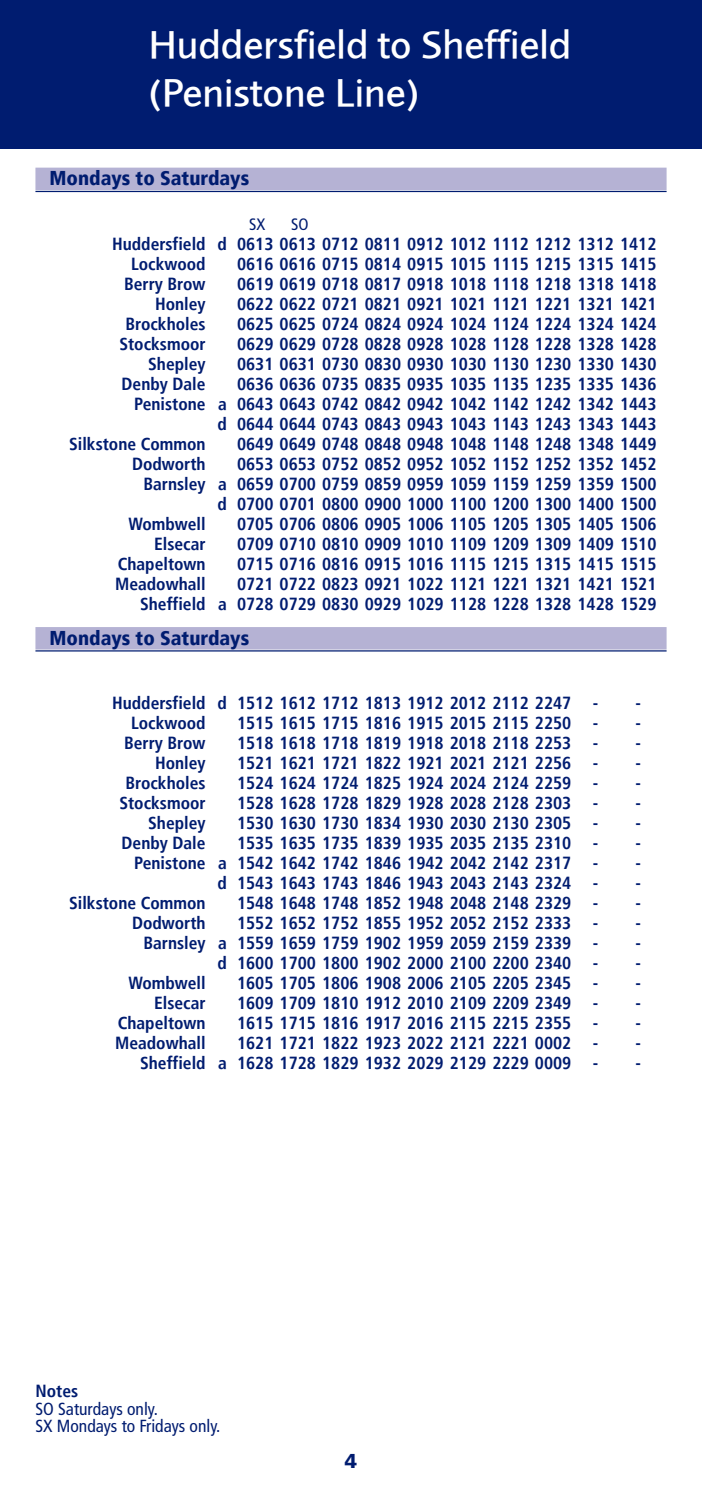
<style>
.page{position:relative;width:702px;height:1489px;background:#fff}
.page>*{position:absolute;margin:0;border:0;box-sizing:border-box;transform-origin:0 0}
.Table_Head{font:500 40px/48px "Foundry Sans";color:#fff}
.Day_Head_Mon_-_Sat{font:900 condensed 20px "Frutiger LT";color:#001c70}
.Folio_Right{font:900 20px "Frutiger LT";color:#001c70}
.Table_Text{font:700 condensed 17.5px "Frutiger LT";color:#001c70}
.Notes{font:condensed 17.5px "Frutiger LT";color:#001c70}
.Notes_Head{font:700 condensed 17.5px "Frutiger LT";color:#001c70}
.Codes_-_Medium{font:condensed 16.5px "Frutiger LT";color:#001c70}
</style>
<div class="page">
<div style="left:0;top:0;width:702px;height:149px;background:#001c70"></div>
<div style="left:35px;top:168px;width:631px;height:22px;background:#b5b2d4"></div>
<hr style="left:35px;top:191px;width:631px;height:1px;background:#001c70">
<div style="left:35px;top:627px;width:631px;height:22px;background:#b5b2d4"></div>
<hr style="left:35px;top:650px;width:631px;height:1px;background:#001c70">
<p class="Table_Head" style="left:149px;top:20px;width:424px">Huddersfield to Sheffield (Penistone Line)</p>
<p class="Day_Head_Mon_-_Sat" style="left:50px;top:166px;width:201px">Mondays to Saturdays</p>
<p class="Codes_-_Medium" style="left:249px;top:214px;width:18px">SX</p>
<p class="Codes_-_Medium" style="left:291px;top:214px;width:19px">SO</p>
<p class="Table_Text" style="left:112px;top:233px;width:546px">Huddersfield d 0613 0613 0712 0811 0912 1012 1112 1212 1312 1412</p>
<p class="Table_Text" style="left:131px;top:253px;width:76px">Lockwood</p>
<p class="Table_Text" style="left:237px;top:253px;width:421px">0616 0616 0715 0814 0915 1015 1115 1215 1315 1415</p>
<p class="Table_Text" style="left:124px;top:273px;width:83px">Berry Brow</p>
<p class="Table_Text" style="left:237px;top:273px;width:421px">0619 0619 0718 0817 0918 1018 1118 1218 1318 1418</p>
<p class="Table_Text" style="left:155px;top:293px;width:52px">Honley</p>
<p class="Table_Text" style="left:237px;top:293px;width:421px">0622 0622 0721 0821 0921 1021 1121 1221 1321 1421</p>
<p class="Table_Text" style="left:125px;top:313px;width:82px">Brockholes</p>
<p class="Table_Text" style="left:237px;top:313px;width:421px">0625 0625 0724 0824 0924 1024 1124 1224 1324 1424</p>
<p class="Table_Text" style="left:119px;top:333px;width:88px">Stocksmoor</p>
<p class="Table_Text" style="left:237px;top:333px;width:421px">0629 0629 0728 0828 0928 1028 1128 1228 1328 1428</p>
<p class="Table_Text" style="left:148px;top:353px;width:59px">Shepley</p>
<p class="Table_Text" style="left:237px;top:353px;width:421px">0631 0631 0730 0830 0930 1030 1130 1230 1330 1430</p>
<p class="Table_Text" style="left:122px;top:373px;width:85px">Denby Dale</p>
<p class="Table_Text" style="left:237px;top:373px;width:421px">0636 0636 0735 0835 0935 1035 1135 1235 1335 1436</p>
<p class="Table_Text" style="left:134px;top:393px;width:523px">Penistone a 0643 0643 0742 0842 0942 1042 1142 1242 1342 1443</p>
<p class="Table_Text" style="left:217px;top:413px;width:440px">d 0644 0644 0743 0843 0943 1043 1143 1243 1343 1443</p>
<p class="Table_Text" style="left:69px;top:433px;width:138px">Silkstone Common</p>
<p class="Table_Text" style="left:237px;top:433px;width:421px">0649 0649 0748 0848 0948 1048 1148 1248 1348 1449</p>
<p class="Table_Text" style="left:132px;top:453px;width:75px">Dodworth</p>
<p class="Table_Text" style="left:237px;top:453px;width:421px">0653 0653 0752 0852 0952 1052 1152 1252 1352 1452</p>
<p class="Table_Text" style="left:143px;top:473px;width:514px">Barnsley a 0659 0700 0759 0859 0959 1059 1159 1259 1359 1500</p>
<p class="Table_Text" style="left:217px;top:493px;width:440px">d 0700 0701 0800 0900 1000 1100 1200 1300 1400 1500</p>
<p class="Table_Text" style="left:128px;top:513px;width:79px">Wombwell</p>
<p class="Table_Text" style="left:237px;top:513px;width:421px">0705 0706 0806 0905 1006 1105 1205 1305 1405 1506</p>
<p class="Table_Text" style="left:154px;top:533px;width:53px">Elsecar</p>
<p class="Table_Text" style="left:237px;top:533px;width:421px">0709 0710 0810 0909 1010 1109 1209 1309 1409 1510</p>
<p class="Table_Text" style="left:118px;top:553px;width:89px">Chapeltown</p>
<p class="Table_Text" style="left:237px;top:553px;width:421px">0715 0716 0816 0915 1016 1115 1215 1315 1415 1515</p>
<p class="Table_Text" style="left:115px;top:573px;width:92px">Meadowhall</p>
<p class="Table_Text" style="left:237px;top:573px;width:421px">0721 0722 0823 0921 1022 1121 1221 1321 1421 1521</p>
<p class="Table_Text" style="left:140px;top:593px;width:518px">Sheffield a 0728 0729 0830 0929 1029 1128 1228 1328 1428 1529</p>
<p class="Day_Head_Mon_-_Sat" style="left:50px;top:625px;width:201px">Mondays to Saturdays</p>
<p class="Table_Text" style="left:112px;top:692px;width:488px">Huddersfield d 1512 1612 1712 1813 1912 2012 2112 2247 -</p>
<p class="Table_Text" style="left:635px;top:692px;width:7px">-</p>
<p class="Table_Text" style="left:131px;top:712px;width:76px">Lockwood</p>
<p class="Table_Text" style="left:237px;top:712px;width:363px">1515 1615 1715 1816 1915 2015 2115 2250 -</p>
<p class="Table_Text" style="left:635px;top:712px;width:7px">-</p>
<p class="Table_Text" style="left:124px;top:732px;width:83px">Berry Brow</p>
<p class="Table_Text" style="left:237px;top:732px;width:363px">1518 1618 1718 1819 1918 2018 2118 2253 -</p>
<p class="Table_Text" style="left:635px;top:732px;width:7px">-</p>
<p class="Table_Text" style="left:155px;top:752px;width:52px">Honley</p>
<p class="Table_Text" style="left:237px;top:752px;width:363px">1521 1621 1721 1822 1921 2021 2121 2256 -</p>
<p class="Table_Text" style="left:635px;top:752px;width:7px">-</p>
<p class="Table_Text" style="left:125px;top:772px;width:82px">Brockholes</p>
<p class="Table_Text" style="left:237px;top:772px;width:363px">1524 1624 1724 1825 1924 2024 2124 2259 -</p>
<p class="Table_Text" style="left:635px;top:772px;width:7px">-</p>
<p class="Table_Text" style="left:119px;top:792px;width:88px">Stocksmoor</p>
<p class="Table_Text" style="left:237px;top:792px;width:363px">1528 1628 1728 1829 1928 2028 2128 2303 -</p>
<p class="Table_Text" style="left:635px;top:792px;width:7px">-</p>
<p class="Table_Text" style="left:148px;top:812px;width:59px">Shepley</p>
<p class="Table_Text" style="left:237px;top:812px;width:363px">1530 1630 1730 1834 1930 2030 2130 2305 -</p>
<p class="Table_Text" style="left:635px;top:812px;width:7px">-</p>
<p class="Table_Text" style="left:122px;top:832px;width:85px">Denby Dale</p>
<p class="Table_Text" style="left:237px;top:832px;width:363px">1535 1635 1735 1839 1935 2035 2135 2310 -</p>
<p class="Table_Text" style="left:635px;top:832px;width:7px">-</p>
<p class="Table_Text" style="left:134px;top:852px;width:465px">Penistone a 1542 1642 1742 1846 1942 2042 2142 2317 -</p>
<p class="Table_Text" style="left:635px;top:852px;width:7px">-</p>
<p class="Table_Text" style="left:217px;top:872px;width:382px">d 1543 1643 1743 1846 1943 2043 2143 2324 -</p>
<p class="Table_Text" style="left:635px;top:872px;width:7px">-</p>
<p class="Table_Text" style="left:69px;top:892px;width:138px">Silkstone Common</p>
<p class="Table_Text" style="left:237px;top:892px;width:363px">1548 1648 1748 1852 1948 2048 2148 2329 -</p>
<p class="Table_Text" style="left:635px;top:892px;width:7px">-</p>
<p class="Table_Text" style="left:132px;top:912px;width:75px">Dodworth</p>
<p class="Table_Text" style="left:237px;top:912px;width:363px">1552 1652 1752 1855 1952 2052 2152 2333 -</p>
<p class="Table_Text" style="left:635px;top:912px;width:7px">-</p>
<p class="Table_Text" style="left:143px;top:932px;width:456px">Barnsley a 1559 1659 1759 1902 1959 2059 2159 2339 -</p>
<p class="Table_Text" style="left:635px;top:932px;width:7px">-</p>
<p class="Table_Text" style="left:217px;top:952px;width:382px">d 1600 1700 1800 1902 2000 2100 2200 2340 -</p>
<p class="Table_Text" style="left:635px;top:952px;width:7px">-</p>
<p class="Table_Text" style="left:128px;top:972px;width:79px">Wombwell</p>
<p class="Table_Text" style="left:237px;top:972px;width:363px">1605 1705 1806 1908 2006 2105 2205 2345 -</p>
<p class="Table_Text" style="left:635px;top:972px;width:7px">-</p>
<p class="Table_Text" style="left:154px;top:992px;width:53px">Elsecar</p>
<p class="Table_Text" style="left:237px;top:992px;width:363px">1609 1709 1810 1912 2010 2109 2209 2349 -</p>
<p class="Table_Text" style="left:635px;top:992px;width:7px">-</p>
<p class="Table_Text" style="left:118px;top:1012px;width:89px">Chapeltown</p>
<p class="Table_Text" style="left:237px;top:1012px;width:363px">1615 1715 1816 1917 2016 2115 2215 2355 -</p>
<p class="Table_Text" style="left:635px;top:1012px;width:7px">-</p>
<p class="Table_Text" style="left:115px;top:1032px;width:92px">Meadowhall</p>
<p class="Table_Text" style="left:237px;top:1032px;width:363px">1621 1721 1822 1923 2022 2121 2221 0002 -</p>
<p class="Table_Text" style="left:635px;top:1032px;width:7px">-</p>
<p class="Table_Text" style="left:140px;top:1052px;width:460px">Sheffield a 1628 1728 1829 1932 2029 2129 2229 0009 -</p>
<p class="Table_Text" style="left:635px;top:1052px;width:7px">-</p>
<p class="Notes_Head" style="left:35px;top:1380px;width:44px">Notes</p>
<p class="Notes" style="left:35px;top:1398px;width:124px">SO Saturdays only.</p>
<p class="Notes" style="left:35px;top:1415px;width:186px">SX Mondays to Fridays only.</p>
<p class="Folio_Right" style="left:345px;top:1448px;width:14px">4</p>
</div>
